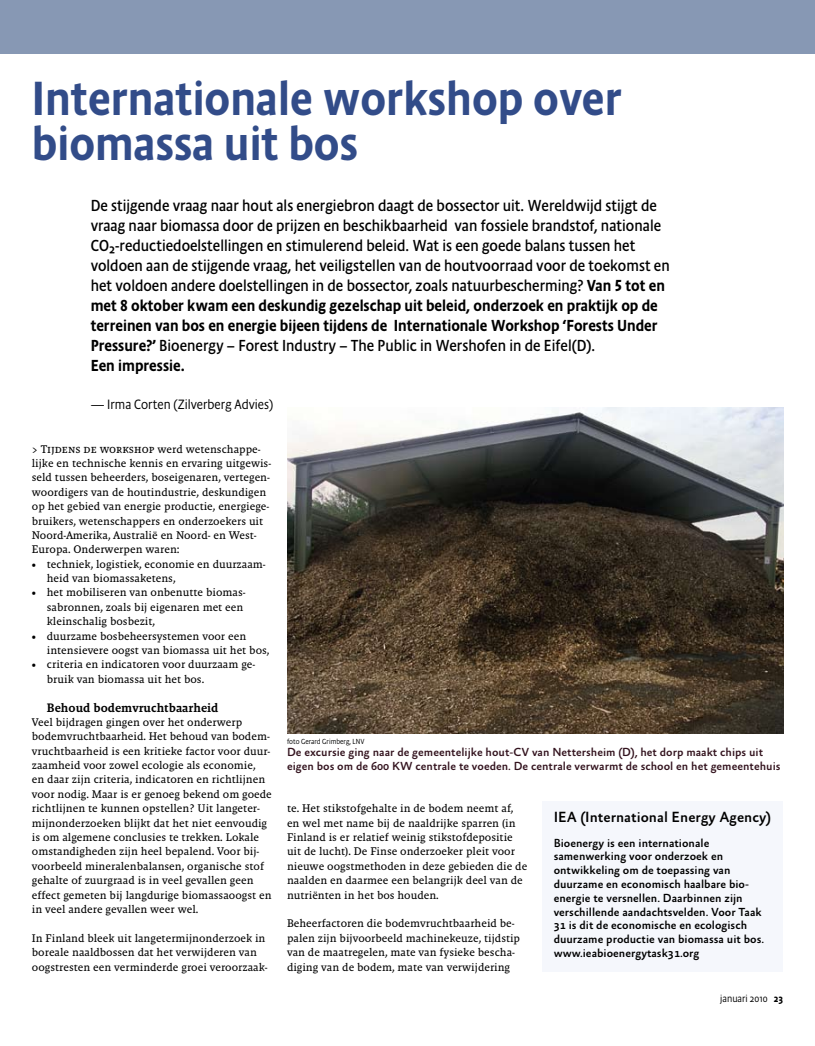
<style>
.page{position:relative;width:815px;height:1046px;background:#fff}
.page>*{position:absolute;margin:0;border:0;box-sizing:border-box;transform-origin:0 0}
.t1{font:500 48.75px/45px "Absara Sans LF Head";color:#324c89}
.t2{font:16.25px/20px "Absara Sans TF Head";color:#000}
.t3{font:500 15px "Absara Sans";color:#000}
.t4{font:300 13.75px "Absara Sans TF Head";color:#000}
.t5{font:12.5px "Malaga Med";color:#000}
.t6{font:500 11.88px/13.8px "Absara Sans";color:#000}
.t7{font:500 11.88px/13.8px "Absara Sans";color:#33131e}
.t8{font:11.25px/14.4px "Malaga Reg";color:#000}
.t9{font:300 10.38px "Absara Sans Head";color:#000}
.t10{font:300 7.5px "Absara Sans LF Head";color:#000}
.s1{font-weight:500}
.s2{font-family:"Malaga SC Reg"}
</style>
<div class="page">
<div style="left:542px;top:801px;width:241px;height:170px;background:#f5f7fc"></div>
<div style="left:0;top:0;width:815px;height:53px;background:#8798b4"></div>
<img style="left:287px;top:407px;width:497px;height:326px">
<h1 class="t1" style="left:32px;top:76px;width:591px">Internationale workshop over biomassa uit bos</h1>
<p class="t2" style="left:91px;top:196px;width:572px">De stijgende vraag naar hout als energiebron daagt de bossector uit. Wereldwijd stijgt de vraag naar biomassa door de prijzen en beschikbaarheid van fossiele brandstof, nationale<br>CO -reductiedoelstellingen en stimulerend beleid. Wat is een goede balans tussen het</p>
<h2 class="t2" style="left:109px;top:246px;width:8px">²</h2>
<p class="t2" style="left:91px;top:256px;width:581px">voldoen aan de stijgende vraag, het veiligstellen van de houtvoorraad voor de toekomst en het voldoen andere doelstellingen in de bossector, zoals natuurbescherming? <span class="s1">Van 5 tot en met 8 oktober kwam een deskundig gezelschap uit beleid, onderzoek en praktijk op de terreinen van bos en energie bijeen tijdens de Internationale Workshop ‘Forests Under Pressure?’</span> Bioenergy – Forest Industry – The Public in Wershofen in de Eifel(D).<br><span class="s1">Een impressie.</span></p>
<p class="t4" style="left:91px;top:396px;width:184px">— Irma Corten (Zilverberg Advies)</p>
<p class="t8" style="left:32px;top:441px;width:241px">&gt; <span class="s2">Tijdens de workshop</span> werd wetenschappe&shy;lijke en technische kennis en ervaring uitgewis&shy;seld tussen beheerders, boseigenaren, vertegen&shy;woordigers van de houtindustrie, deskundigen op het gebied van energie productie, energiege&shy;bruikers, wetenschappers en onderzoekers uit Noord-Amerika, Australië en Noord- en West-Europa. Onderwerpen waren:</p>
<p class="t8" style="left:47px;top:556px;width:220px;text-indent:-15px">• techniek, logistiek, economie en duurzaam&shy;heid van biomassaketens,</p>
<p class="t8" style="left:47px;top:585px;width:200px;text-indent:-15px">• het mobiliseren van onbenutte biomas&shy;sabronnen, zoals bij eigenaren met een kleinschalig bosbezit,</p>
<p class="t8" style="left:47px;top:628px;width:224px;text-indent:-15px">• duurzame bosbeheersystemen voor een intensievere oogst van biomassa uit het bos,</p>
<p class="t8" style="left:47px;top:657px;width:210px;text-indent:-15px">• criteria en indicatoren voor duurzaam ge&shy;bruik van biomassa uit het bos.</p>
<p class="t5" style="left:47px;top:700px;width:173px">Behoud bodemvruchtbaarheid</p>
<p class="t8" style="left:32px;top:714px;width:242px">Veel bijdragen gingen over het onderwerp bodemvruchtbaarheid. Het behoud van bodem&shy;vruchtbaarheid is een kritieke factor voor duur&shy;zaamheid voor zowel ecologie als economie,<br>en daar zijn criteria, indicatoren en richtlijnen voor nodig. Maar is er genoeg bekend om goede richtlijnen te kunnen opstellen? Uit langeter&shy;mijnonderzoeken blijkt dat het niet eenvoudig is om algemene conclusies te trekken. Lokale omstandigheden zijn heel bepalend. Voor bij&shy;voorbeeld mineralenbalansen, organische stof gehalte of zuurgraad is in veel gevallen geen effect gemeten bij langdurige biomassaoogst en in veel andere gevallen weer wel.</p>
<p class="t8" style="left:32px;top:930px;width:237px">In Finland bleek uit langetermijnonderzoek in boreale naaldbossen dat het verwijderen van oogstresten een verminderde groei veroorzaak-</p>
<p class="t10" style="left:287px;top:736px;width:79px">foto Gerard Grimberg, LNV</p>
<p class="t7" style="left:287px;top:745px;width:495px">De excursie ging naar de gemeentelijke hout-CV van Nettersheim (D), het dorp maakt chips uit eigen bos om de 600 KW centrale te voeden. De centrale verwarmt de school en het gemeentehuis</p>
<p class="t8" style="left:287px;top:801px;width:242px">te. Het stikstofgehalte in de bodem neemt af, en wel met name bij de naaldrijke sparren (in Finland is er relatief weinig stikstofdepositie uit de lucht). De Finse onderzoeker pleit voor nieuwe oogstmethoden in deze gebieden die de naalden en daarmee een belangrijk deel van de nutriënten in het bos houden.</p>
<p class="t8" style="left:287px;top:916px;width:235px">Beheerfactoren die bodemvruchtbaarheid be&shy;palen zijn bijvoorbeeld machinekeuze, tijdstip van de maatregelen, mate van fysieke bescha&shy;diging van de bodem, mate van verwijdering</p>
<h3 class="t3" style="left:554px;top:808px;width:219px">IEA (International Energy Agency)</h3>
<p class="t6" style="left:554px;top:836px;width:212px">Bioenergy is een internationale samenwerking voor onderzoek en ontwikkeling om de toepassing van duurzame en economisch haalbare bio&shy;energie te versnellen. Daarbinnen zijn verschillende aandachtsvelden. Voor Taak 31 is dit de economische en ecologisch duurzame productie van biomassa uit bos. www.ieabioenergytask31.org</p>
<p class="t9" style="left:720px;top:991px;width:64px">januari 2010 <span class="s1">23</span></p>
</div>
